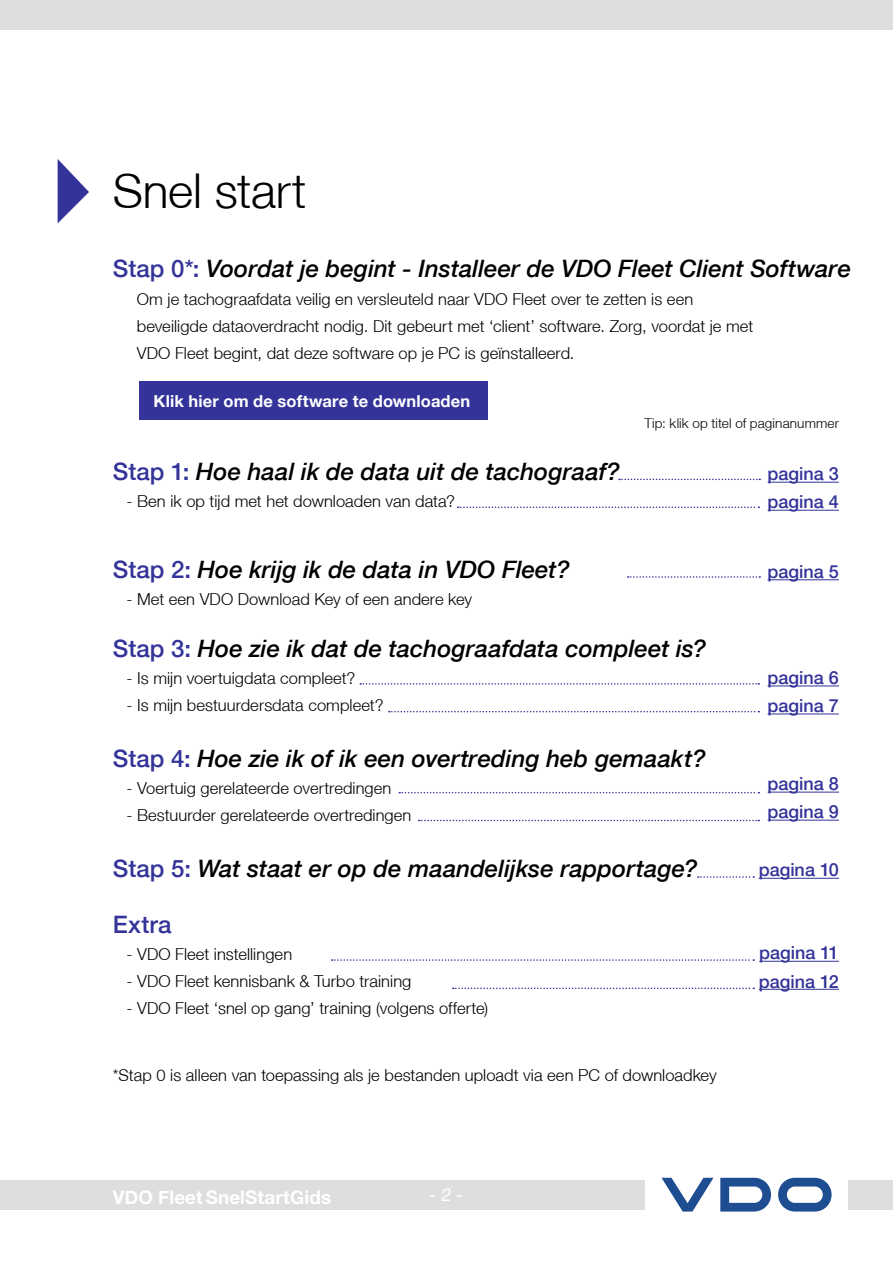
<style>
.page{position:relative;width:893px;height:1263px;background:#fff}
.page>*{position:absolute;margin:0;border:0;box-sizing:border-box;transform-origin:0 0}
.t1{font:300 48px "Helvetica Neue LT";letter-spacing:-.005em;color:#000}
.t2{font:italic 500 24px "Helvetica Neue LT";color:#000}
.t3{font:500 24px "Helvetica Neue LT";letter-spacing:.015em;color:#339}
.t4{font:700 18.75px "Helvetica Neue";letter-spacing:.01em;color:#fff}
.t5{font:500 18px/28px "Helvetica Neue LT";color:#339}
.t6{font:italic 18px "Helvetica Neue";color:#fff}
.t7{font:300 16.5px/27px "Helvetica Neue LT";letter-spacing:.005em;color:#000}
.t8{font:700 16.5px "Helvetica Neue";letter-spacing:.01em;color:#fff}
.t9{font:300 13.5px "Helvetica Neue LT";letter-spacing:.01em;color:#000}
.s1{font-style:normal;color:#339}
</style>
<div class="page">
<svg style="left:661px;top:1178px;width:52px;height:33px"></svg>
<svg style="left:720px;top:1178px;width:51px;height:33px"></svg>
<svg style="left:778px;top:1178px;width:54px;height:33px"></svg>
<div style="left:0;top:1180px;width:645px;height:30px;background:#dedede"></div>
<div style="left:848px;top:1180px;width:45px;height:30px;background:#dedede"></div>
<div style="left:139px;top:381px;width:348px;height:39px;background:#339"></div>
<div style="left:0;top:0;width:893px;height:30px;background:#dedede"></div>
<hr style="left:768px;top:482px;width:71px;height:1px;background:#339">
<hr style="left:768px;top:510px;width:71px;height:1px;background:#339">
<hr style="left:768px;top:685px;width:71px;height:1px;background:#339">
<hr style="left:768px;top:713px;width:71px;height:1px;background:#339">
<hr style="left:768px;top:792px;width:71px;height:1px;background:#339">
<hr style="left:768px;top:820px;width:71px;height:1px;background:#339">
<hr style="left:759px;top:878px;width:80px;height:1px;background:#339">
<hr style="left:759px;top:961px;width:80px;height:1px;background:#339">
<hr style="left:759px;top:989px;width:80px;height:1px;background:#339">
<hr style="left:768px;top:579px;width:71px;height:1px;background:#339">
<svg style="left:58px;top:159px;width:31px;height:64px"></svg>
<svg style="left:619px;top:479px;width:141px;height:1px"></svg>
<svg style="left:628px;top:576px;width:132px;height:2px"></svg>
<svg style="left:360px;top:683px;width:399px;height:2px"></svg>
<svg style="left:399px;top:792px;width:360px;height:1px"></svg>
<svg style="left:389px;top:711px;width:370px;height:1px"></svg>
<svg style="left:419px;top:820px;width:340px;height:1px"></svg>
<svg style="left:332px;top:959px;width:422px;height:2px"></svg>
<svg style="left:453px;top:987px;width:301px;height:2px"></svg>
<svg style="left:698px;top:876px;width:56px;height:2px"></svg>
<svg style="left:458px;top:506px;width:301px;height:2px"></svg>
<h1 class="t1" style="left:113px;top:162px;width:195px">Snel start</h1>
<h2 class="t2" style="left:113px;top:254px;width:740px"><span class="s1">Stap 0*:</span> Voordat je begint - Installeer de VDO Fleet Client Software</h2>
<p class="t7" style="left:137px;top:285px;width:618px">Om je tachograafdata veilig en versleuteld naar VDO Fleet over te zetten is een beveiligde dataoverdracht nodig. Dit gebeurt met ‘client’ software. Zorg, voordat je met<br>VDO Fleet begint, dat deze software op je PC is geïnstalleerd.</p>
<p class="t8" style="left:154px;top:388px;width:318px">Klik hier om de software te downloaden</p>
<h2 class="t2" style="left:113px;top:457px;width:509px"><span class="s1">Stap 1:</span> Hoe haal ik de data uit de tachograaf?</h2>
<p class="t7" style="left:126px;top:487px;width:330px">- Ben ik op tijd met het downloaden van data?</p>
<p class="t9" style="left:644px;top:415px;width:196px">Tip: klik op titel of paginanummer</p>
<p class="t5" style="left:768px;top:460px;width:73px">pagina 3 pagina 4</p>
<h2 class="t2" style="left:113px;top:555px;width:459px"><span class="s1">Stap 2:</span> Hoe krijg ik de data in VDO Fleet?</h2>
<p class="t7" style="left:126px;top:585px;width:347px">- Met een VDO Download Key of een andere key</p>
<h2 class="t2" style="left:113px;top:634px;width:595px"><span class="s1">Stap 3:</span> Hoe zie ik dat de tachograafdata compleet is?</h2>
<p class="t7" style="left:126px;top:664px;width:230px">- Is mijn voertuigdata compleet?</p>
<p class="t7" style="left:126px;top:691px;width:259px">- Is mijn bestuurdersdata compleet?</p>
<h2 class="t2" style="left:113px;top:744px;width:595px"><span class="s1">Stap 4:</span> Hoe zie ik of ik een overtreding heb gemaakt?</h2>
<p class="t7" style="left:126px;top:774px;width:266px">- Voertuig gerelateerde overtredingen</p>
<p class="t7" style="left:126px;top:801px;width:287px">- Bestuurder gerelateerde overtredingen</p>
<h2 class="t2" style="left:113px;top:854px;width:586px"><span class="s1">Stap 5:</span> Wat staat er op de maandelijkse rapportage?</h2>
<h2 class="t3" style="left:113px;top:910px;width:60px">Extra</h2>
<p class="t7" style="left:126px;top:940px;width:167px">- VDO Fleet instellingen</p>
<p class="t7" style="left:126px;top:967px;width:286px">- VDO Fleet kennisbank &amp; Turbo training</p>
<p class="t7" style="left:126px;top:994px;width:363px">- VDO Fleet ‘snel op gang’ training (volgens offerte)</p>
<p class="t7" style="left:113px;top:1061px;width:605px">*Stap 0 is alleen van toepassing als je bestanden uploadt via een PC of downloadkey</p>
<p class="t4" style="left:113px;top:1182px;width:220px">VDO FleetSnelStartGids</p>
<p class="t6" style="left:429px;top:1181px;width:36px">- 2 -</p>
<p class="t5" style="left:768px;top:557px;width:73px">pagina 5</p>
<p class="t5" style="left:768px;top:663px;width:73px">pagina 6 pagina 7</p>
<p class="t5" style="left:768px;top:770px;width:73px">pagina 8 pagina 9</p>
<p class="t5" style="left:759px;top:856px;width:82px">pagina 10</p>
<p class="t5" style="left:759px;top:939px;width:82px">pagina 11 pagina 12</p>
</div>
